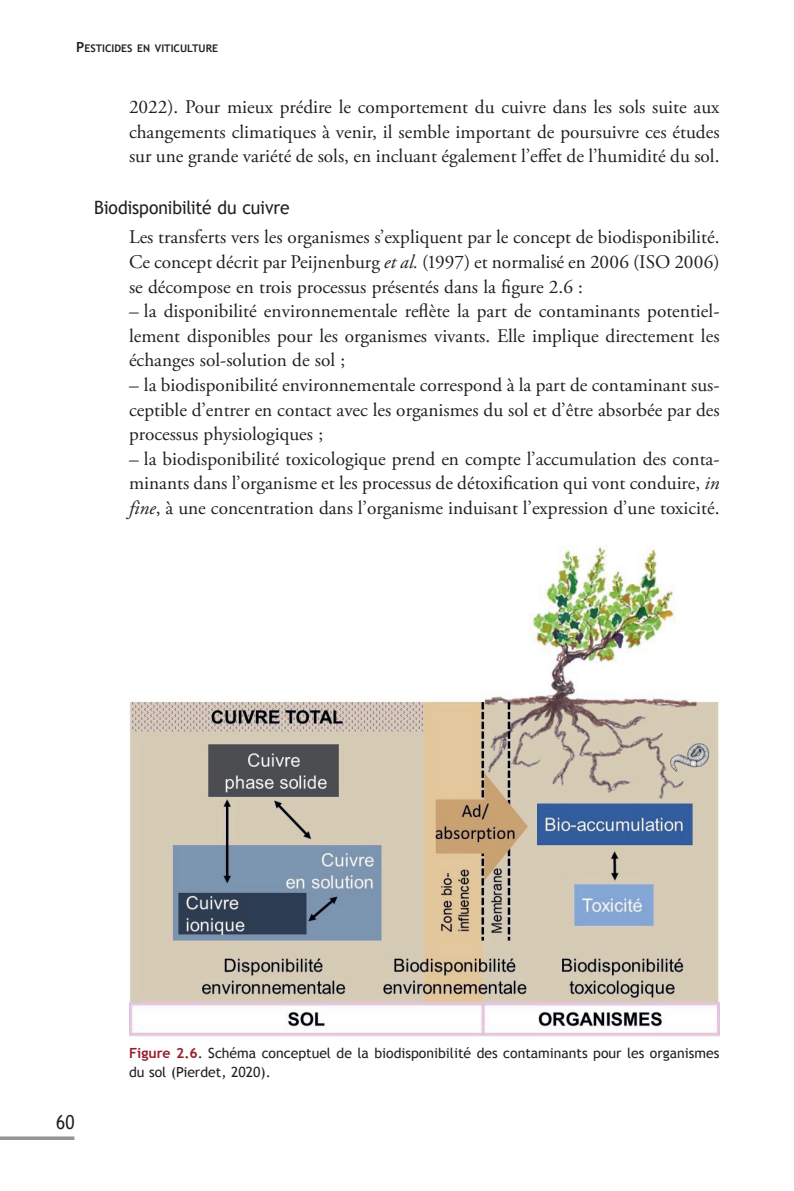
<style>
.page{position:relative;width:794px;height:1191px;background:#fff}
.page>*{position:absolute;margin:0;border:0;box-sizing:border-box;transform-origin:0 0}
.Standard{font:19.25px/24.5px "Adobe Garamond Pro";color:#231f20;text-align:justify}
.t1{font:19.25px "Trebuchet MS";color:#231f20;scale:.9 1}
.Titre_2{font:18.38px "Trebuchet MS";letter-spacing:-.01em;color:#231f20;scale:.95 1}
.quae-titre-figure{font:14px/18.9px "Trebuchet MS";color:#231f20}
.t2{font:700 10.5px "Trebuchet MS";color:#231f20}
.s1{font-size:14px}
.s2{font-style:italic}
.s3{font-weight:700;color:#951e2c}
</style>
<div class="page">
<svg style="left:0;top:1136px;width:74px;height:4px"></svg>
<img style="left:129px;top:545px;width:590px;height:491px">
<p class="t2" style="left:76px;top:41px;width:143px"><span class="s1">P</span>ESTICIDES EN VITICULTURE</p>
<p class="Standard" style="left:129px;top:95px;width:592px">2022). Pour mieux prédire le comportement du cuivre dans les sols suite aux changements climatiques à venir, il semble important de poursuivre ces études sur une grande variété de sols, en incluant également l’effet de l’humidité du sol.</p>
<p class="Titre_2" style="left:94px;top:196px;width:207px">Biodisponibilité du cuivre</p>
<p class="Standard" style="left:129px;top:226px;width:592px">Les transferts vers les organismes s’expliquent par le concept de biodisponibilité.<br>Ce concept décrit par Peijnenburg <span class="s2">et al.</span> (1997) et normalisé en 2006 (ISO 2006) se décompose en trois processus présentés dans la figure 2.6 :</p>
<p class="Standard" style="left:129px;top:299px;width:592px">– la disponibilité environnementale reflète la part de contaminants potentiel&shy;lement disponibles pour les organismes vivants. Elle implique directement les échanges sol-solution de sol ;</p>
<p class="Standard" style="left:129px;top:373px;width:592px">– la biodisponibilité environnementale correspond à la part de contaminant sus&shy;ceptible d’entrer en contact avec les organismes du sol et d’être absorbée par des processus physiologiques ;</p>
<p class="Standard" style="left:129px;top:447px;width:592px">– la biodisponibilité toxicologique prend en compte l’accumulation des conta&shy;minants dans l’organisme et les processus de détoxification qui vont conduire, <span class="s2">in fine</span>, à une concentration dans l’organisme induisant l’expression d’une toxicité.</p>
<p class="t1" style="left:56px;top:1110px;width:22px">60</p>
<p class="quae-titre-figure" style="left:129px;top:1043px;width:592px"><span class="s3">Figure 2.6</span>. Schéma conceptuel de la biodisponibilité des contaminants pour les organismes du sol (Pierdet, 2020).</p>
</div>
